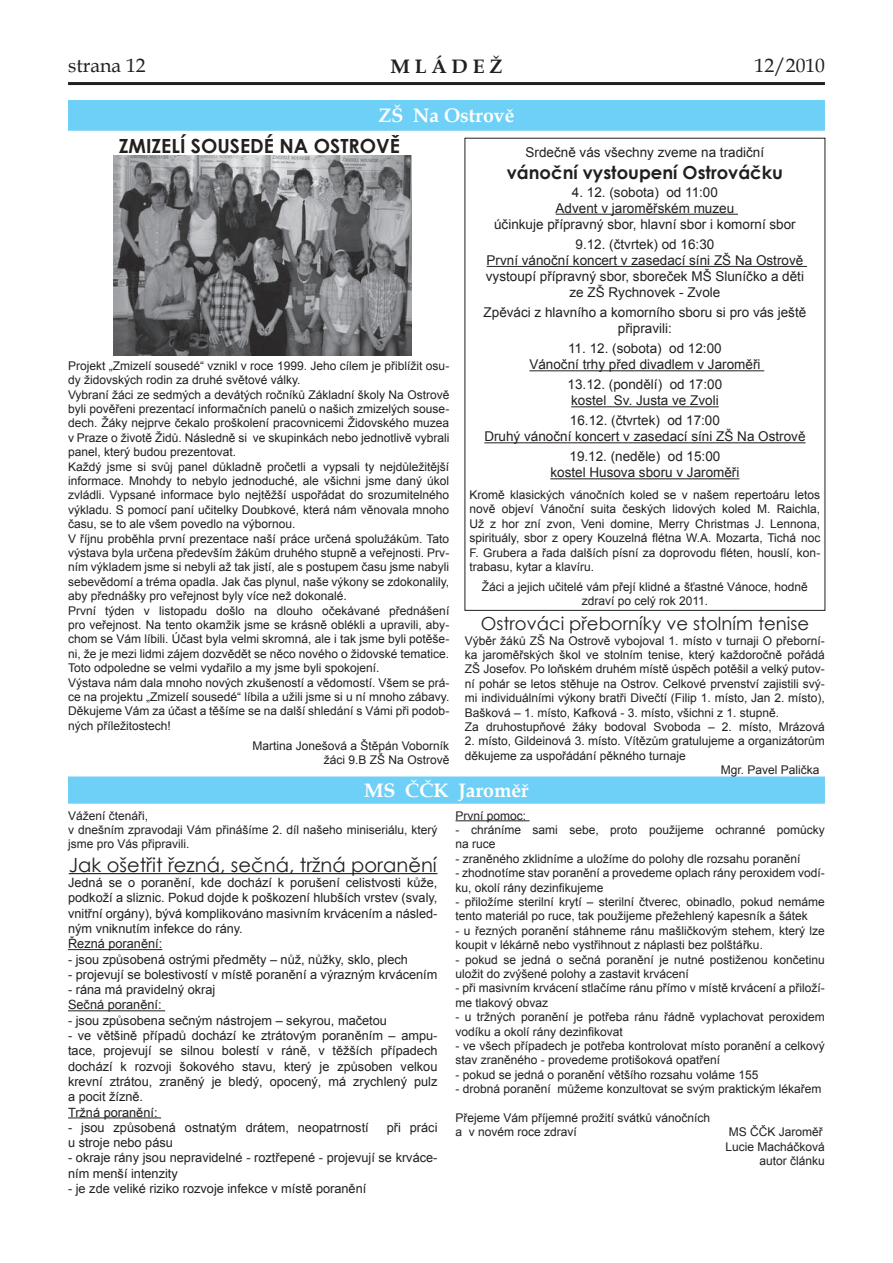
<style>
.page{position:relative;width:893px;height:1263px;background:#fff}
.page>*{position:absolute;margin:0;border:0;box-sizing:border-box;transform-origin:0 0}
.t1{font:19.5px "Century Gothic";color:#231f20}
.t2{font:700 19.5px "Book Antiqua";color:#fff}
.t3{font:700 19.5px "Century Gothic";color:#231f20}
.t4{font:19.5px "Book Antiqua";color:#231f20}
.t5{font:700 19.5px "Book Antiqua";color:#231f20}
.t6{font:18px "Century Gothic";color:#231f20}
.t7{font:700 18px "Century Gothic";color:#231f20}
.t8{font:13.5px/16.2px "Arial";color:#231f20;text-align:center}
.t9{font:12.75px/15.3px "Arial";color:#231f20}
.t10{font:12px/14.4px "Arial";color:#231f20}
</style>
<div class="page">
<div style="left:69px;top:101px;width:755px;height:29px;background:#6ed0f6"></div>
<div style="left:68px;top:100px;width:757px;height:31px;border:2px solid #6ed0f6"></div>
<div style="left:69px;top:777px;width:755px;height:26px;background:#6ed0f6"></div>
<div style="left:68px;top:776px;width:757px;height:28px;border:2px solid #6ed0f6"></div>
<hr style="left:68px;top:82px;width:757px;height:3px;background:#231f20">
<img style="left:114px;top:156px;width:297px;height:199px">
<hr style="left:556px;top:214px;width:182px;height:1px;background:#231f20">
<hr style="left:487px;top:266px;width:320px;height:1px;background:#231f20">
<hr style="left:529px;top:370px;width:235px;height:1px;background:#231f20">
<hr style="left:571px;top:406px;width:148px;height:1px;background:#231f20">
<hr style="left:484px;top:442px;width:321px;height:1px;background:#231f20">
<hr style="left:550px;top:478px;width:189px;height:1px;background:#231f20">
<hr style="left:69px;top:873px;width:368px;height:1px;background:#231f20">
<hr style="left:68px;top:949px;width:94px;height:1px;background:#231f20">
<hr style="left:68px;top:1010px;width:97px;height:1px;background:#231f20">
<hr style="left:68px;top:1117px;width:93px;height:1px;background:#231f20">
<hr style="left:455px;top:820px;width:74px;height:1px;background:#231f20">
<h1 class="t4" style="left:68px;top:52px;width:79px">strana 12</h1>
<h1 class="t5" style="left:390px;top:53px;width:114px">M L Á D E Ž</h1>
<h1 class="t4" style="left:755px;top:52px;width:72px">12/2010</h1>
<h1 class="t2" style="left:378px;top:103px;width:137px">ZŠ Na Ostrově</h1>
<h1 class="t3" style="left:119px;top:131px;width:283px">ZMIZELÍ SOUSEDÉ NA OSTROVĚ</h1>
<p class="t10" style="left:68px;top:358px;width:383px">Projekt „Zmizelí sousedé“ vznikl v roce 1999. Jeho cílem je přiblížit osu&shy;dy židovských rodin za druhé světové války.<br>Vybraní žáci ze sedmých a devátých ročníků Základní školy Na Ostrově byli pověřeni prezentací informačních panelů o našich zmizelých souse&shy;dech. Žáky nejprve čekalo proškolení pracovnicemi Židovského muzea v Praze o životě Židů. Následně si ve skupinkách nebo jednotlivě vybrali panel, který budou prezentovat.<br>Každý jsme si svůj panel důkladně pročetli a vypsali ty nejdůležitější informace. Mnohdy to nebylo jednoduché, ale všichni jsme daný úkol zvládli. Vypsané informace bylo nejtěžší uspořádat do srozumitelného výkladu. S pomocí paní učitelky Doubkové, která nám věnovala mnoho času, se to ale všem povedlo na výbornou.<br>V říjnu proběhla první prezentace naší práce určená spolužákům. Tato výstava byla určena především žákům druhého stupně a veřejnosti. Prv&shy;ním výkladem jsme si nebyli až tak jistí, ale s postupem času jsme nabyli sebevědomí a tréma opadla. Jak čas plynul, naše výkony se zdokonalily, aby přednášky pro veřejnost byly více než dokonalé.<br>První týden v listopadu došlo na dlouho očekávané přednášení pro veřejnost. Na tento okamžik jsme se krásně oblékli a upravili, aby&shy;chom se Vám líbili. Účast byla velmi skromná, ale i tak jsme byli potěše&shy;ni, že je mezi lidmi zájem dozvědět se něco nového o židovské tematice.<br>Toto odpoledne se velmi vydařilo a my jsme byli spokojení.<br>Výstava nám dala mnoho nových zkušeností a vědomostí. Všem se prá&shy;ce na projektu „Zmizelí sousedé“ líbila a užili jsme si u ní mnoho zábavy.<br>Děkujeme Vám za účast a těšíme se na další shledání s Vámi při podob&shy;ných příležitostech!</p>
<p class="t10" style="left:252px;top:738px;width:198px;text-align:right">Martina Jonešová a Štěpán Voborník žáci 9.B ZŠ Na Ostrově</p>
<p class="t8" style="left:526px;top:144px;width:240px">Srdečně vás všechny zveme na tradiční</p>
<h2 class="t7" style="left:507px;top:158px;width:278px">vánoční vystoupení Ostrováčku</h2>
<p class="t8" style="left:494px;top:184px;width:303px">4. 12. (sobota) od 11:00<br>Advent v jaroměřském muzeu<br>účinkuje přípravný sbor, hlavní sbor i komorní sbor</p>
<p class="t8" style="left:486px;top:236px;width:320px">9.12. (čtvrtek) od 16:30<br>První vánoční koncert v zasedací síni ZŠ Na Ostrově vystoupí přípravný sbor, sboreček MŠ Sluníčko a děti ze ZŠ Rychnovek - Zvole</p>
<p class="t8" style="left:484px;top:304px;width:324px">Zpěváci z hlavního a komorního sboru si pro vás ještě připravili:</p>
<p class="t8" style="left:529px;top:340px;width:233px">11. 12. (sobota) od 12:00<br>Vánoční trhy před divadlem v Jaroměři</p>
<p class="t8" style="left:568px;top:376px;width:156px;text-align:left">13.12. (pondělí) od 17:00 kostel Sv. Justa ve Zvoli</p>
<p class="t8" style="left:484px;top:412px;width:323px">16.12. (čtvrtek) od 17:00<br>Druhý vánoční koncert v zasedací síni ZŠ Na Ostrově</p>
<p class="t8" style="left:550px;top:448px;width:191px">19.12. (neděle) od 15:00 kostel Husova sboru v Jaroměři</p>
<p class="t10" style="left:470px;top:488px;width:352px;text-align:justify">Kromě klasických vánočních koled se v našem repertoáru letos nově objeví Vánoční suita českých lidových koled M. Raichla, Už z hor zní zvon, Veni domine, Merry Christmas J. Lennona, spirituály, sbor z opery Kouzelná flétna W.A. Mozarta, Tichá noc F. Grubera a řada dalších písní za doprovodu fléten, houslí, kon&shy;trabasu, kytar a klavíru.</p>
<p class="t10" style="left:482px;top:579px;width:327px;text-align:center">Žáci a jejich učitelé vám přejí klidné a šťastné Vánoce, hodně zdraví po celý rok 2011.</p>
<h2 class="t6" style="left:481px;top:611px;width:330px">Ostrováci přeborníky ve stolním tenise</h2>
<p class="t10" style="left:465px;top:633px;width:362px">Výběr žáků ZŠ Na Ostrově vybojoval 1. místo v turnaji O přeborní&shy;ka jaroměřských škol ve stolním tenise, který každoročně pořádá ZŠ Josefov. Po loňském druhém místě úspěch potěšil a velký putov&shy;ní pohár se letos stěhuje na Ostrov. Celkové prvenství zajistili svý&shy;mi individuálními výkony bratři Divečtí (Filip 1. místo, Jan 2. místo), Bašková – 1. místo, Kafková - 3. místo, všichni z 1. stupně.<br>Za druhostupňové žáky bodoval Svoboda – 2. místo, Mrázová</p>
<p class="t10" style="left:465px;top:734px;width:361px">2. místo, Gildeinová 3. místo. Vítězům gratulujeme a organizátorům</p>
<p class="t10" style="left:465px;top:748px;width:222px">děkujeme za uspořádání pěkného turnaje</p>
<p class="t10" style="left:721px;top:763px;width:100px">Mgr. Pavel Palička</p>
<h1 class="t2" style="left:364px;top:777px;width:166px">MS ČČK Jaroměř</h1>
<p class="t10" style="left:68px;top:808px;width:371px">Vážení čtenáři,<br>v dnešním zpravodaji Vám přinášíme 2. díl našeho miniseriálu, který jsme pro Vás připravili.</p>
<h1 class="t1" style="left:69px;top:851px;width:370px">Jak ošetřit řezná, sečná, tržná poranění</h1>
<p class="t9" style="left:68px;top:875px;width:371px">Jedná se o poranění, kde dochází k porušení celistvosti kůže, podkoží a sliznic. Pokud dojde k poškození hlubších vrstev (svaly, vnitřní orgány), bývá komplikováno masivním krvácením a násled&shy;ným vniknutím infekce do rány.<br>Řezná poranění:</p>
<p class="t9" style="left:68px;top:951px;width:341px">- jsou způsobená ostrými předměty – nůž, nůžky, sklo, plech</p>
<p class="t9" style="left:68px;top:967px;width:371px">- projevují se bolestivostí v místě poranění a výrazným krvácením</p>
<p class="t9" style="left:68px;top:982px;width:149px">- rána má pravidelný okraj<br>Sečná poranění:</p>
<p class="t9" style="left:68px;top:1013px;width:320px">- jsou způsobena sečným nástrojem – sekyrou, mačetou</p>
<p class="t9" style="left:68px;top:1028px;width:371px">- ve většině případů dochází ke ztrátovým poraněním – ampu&shy;tace, projevují se silnou bolestí v ráně, v těžších případech dochází k rozvoji šokového stavu, který je způsoben velkou krevní ztrátou, zraněný je bledý, opocený, má zrychlený pulz a pocit žízně.<br>Tržná poranění:</p>
<p class="t9" style="left:68px;top:1120px;width:302px">- jsou způsobená ostnatým drátem, neopatrností</p>
<p class="t9" style="left:387px;top:1120px;width:52px">při práci</p>
<p class="t9" style="left:68px;top:1135px;width:106px">u stroje nebo pásu</p>
<p class="t9" style="left:68px;top:1150px;width:371px">- okraje rány jsou nepravidelné - roztřepené - projevují se krváce&shy;ním menší intenzity</p>
<p class="t9" style="left:68px;top:1181px;width:300px">- je zde veliké riziko rozvoje infekce v místě poranění</p>
<p class="t10" style="left:455px;top:808px;width:72px">První pomoc:</p>
<p class="t10" style="left:455px;top:823px;width:371px">- chráníme sami sebe, proto použijeme ochranné pomůcky na ruce</p>
<p class="t10" style="left:455px;top:851px;width:346px">- zraněného zklidníme a uložíme do polohy dle rozsahu poranění</p>
<p class="t10" style="left:455px;top:866px;width:371px">- zhodnotíme stav poranění a provedeme oplach rány peroxidem vodí&shy;ku, okolí rány dezinfikujeme</p>
<p class="t10" style="left:455px;top:895px;width:371px">- přiložíme sterilní krytí – sterilní čtverec, obinadlo, pokud nemáme tento materiál po ruce, tak použijeme přežehlený kapesník a šátek</p>
<p class="t10" style="left:455px;top:923px;width:371px">- u řezných poranění stáhneme ránu mašličkovým stehem, který lze koupit v lékárně nebo vystřihnout z náplasti bez polštářku.</p>
<p class="t10" style="left:455px;top:952px;width:371px">- pokud se jedná o sečná poranění je nutné postiženou končetinu uložit do zvýšené polohy a zastavit krvácení</p>
<p class="t10" style="left:455px;top:981px;width:371px">- při masivním krvácení stlačíme ránu přímo v místě krvácení a přiloží&shy;me tlakový obvaz</p>
<p class="t10" style="left:455px;top:1010px;width:371px">- u tržných poranění je potřeba ránu řádně vyplachovat peroxidem vodíku a okolí rány dezinfikovat</p>
<p class="t10" style="left:455px;top:1039px;width:371px">- ve všech případech je potřeba kontrolovat místo poranění a celkový stav zraněného - provedeme protišoková opatření</p>
<p class="t10" style="left:455px;top:1067px;width:304px">- pokud se jedná o poranění většího rozsahu voláme 155</p>
<p class="t10" style="left:455px;top:1082px;width:368px">- drobná poranění můžeme konzultovat se svým praktickým lékařem</p>
<p class="t10" style="left:455px;top:1111px;width:256px">Přejeme Vám příjemné prožití svátků vánočních a v novém roce zdraví</p>
<p class="t10" style="left:725px;top:1125px;width:101px;text-align:right">MS ČČK Jaroměř<br>Lucie Macháčková autor článku</p>
</div>
